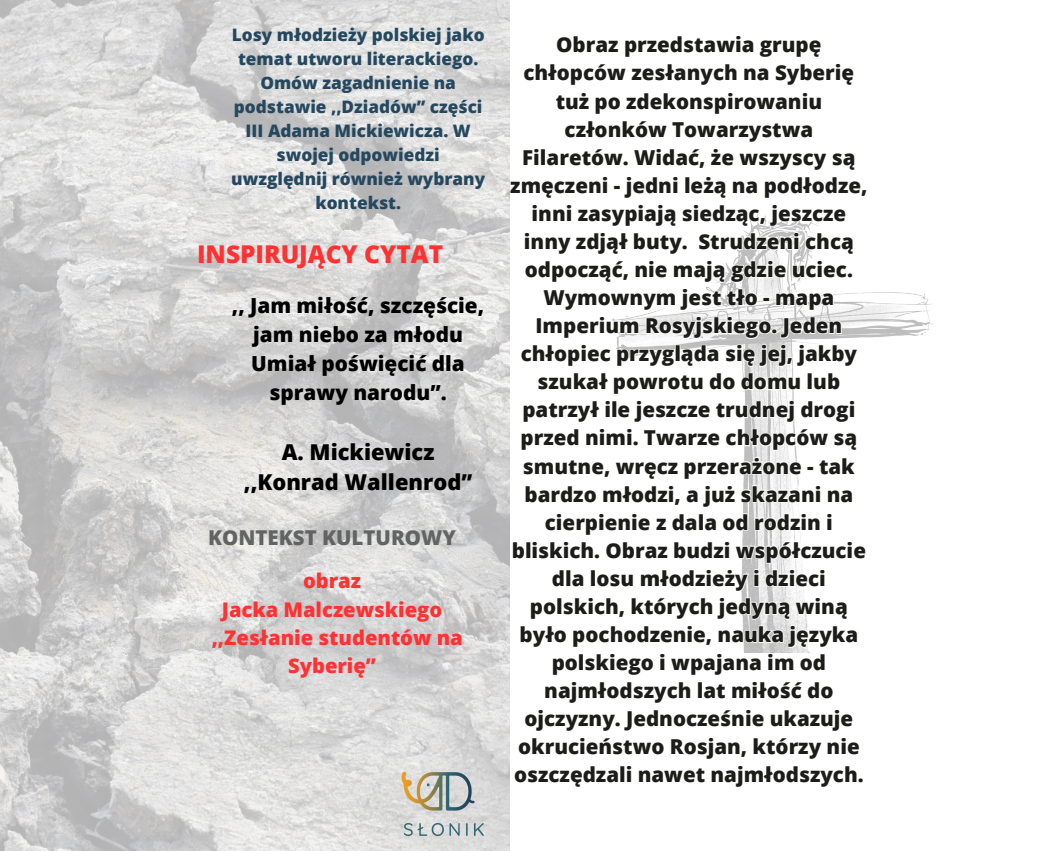
<style>
.page{position:relative;width:1062px;height:851px;background:#fff}
.page>*{position:absolute;margin:0;border:0;box-sizing:border-box;transform-origin:0 0}
.t1{font:800 24.45px "Open Sans";color:#ff3131}
.t2{font:800 21.9px "Open Sans";color:#000}
.t3{font:800 20.7px/29px "Open Sans";color:#000;text-align:center}
.t4{font:800 20.55px/28px "Open Sans";color:#1c1c19;text-align:center}
.t5{font:800 20.4px "Open Sans";color:#626464}
.t6{font:800 20.25px/28px "Open Sans";color:#ff3131;text-align:center}
.t7{font:800 17.25px/24px "Open Sans";color:#26485f;text-align:center}
</style>
<div class="page">
<img style="left:0;top:0;width:510px;height:850px">
<img style="left:387px;top:765px;width:115px;height:75px">
<img style="left:868px;top:292px;width:65px;height:46px">
<svg style="left:509px;top:34px;width:359px;height:755px"></svg>
<p class="t7" style="left:231px;top:23px;width:256px">Losy młodzieży polskiej jako temat utworu literackiego.<br>Omów zagadnienie na podstawie ,,Dziadów” części<br>III Adama Mickiewicza. W swojej odpowiedzi uwzględnij również wybrany kontekst.</p>
<p class="t1" style="left:197px;top:237px;width:248px">INSPIRUJĄCY CYTAT</p>
<p class="t3" style="left:232px;top:291px;width:254px">,, Jam miłość, szczęście, jam niebo za młodu</p>
<p class="t3" style="left:251px;top:348px;width:215px">Umiał poświęcić dla sprawy narodu”.</p>
<p class="t2" style="left:282px;top:436px;width:154px">A. Mickiewicz</p>
<p class="t2" style="left:244px;top:466px;width:230px">,,Konrad Wallenrod”</p>
<p class="t5" style="left:208px;top:522px;width:249px">KONTEKST KULTUROWY</p>
<p class="t6" style="left:303px;top:566px;width:60px">obraz</p>
<p class="t6" style="left:222px;top:594px;width:222px">Jacka Malczewskiego</p>
<p class="t6" style="left:212px;top:622px;width:253px">,,Zesłanie studentów na<br>Syberię”</p>
<p class="t4" style="left:510px;top:30px;width:359px">Obraz przedstawia grupę chłopców zesłanych na Syberię tuż po zdekonspirowaniu członków Towarzystwa<br>Filaretów. Widać, że wszyscy są zmęczeni - jedni leżą na podłodze, inni zasypiają siedząc, jeszcze inny zdjął buty. Strudzeni chcą odpocząć, nie mają gdzie uciec.<br>Wymownym jest tło - mapa<br>Imperium Rosyjskiego. Jeden chłopiec przygląda się jej, jakby szukał powrotu do domu lub patrzył ile jeszcze trudnej drogi przed nimi. Twarze chłopców są smutne, wręcz przerażone - tak bardzo młodzi, a już skazani na cierpienie z dala od rodzin i bliskich. Obraz budzi współczucie dla losu młodzieży i dzieci polskich, których jedyną winą było pochodzenie, nauka języka polskiego i wpajana im od najmłodszych lat miłość do ojczyzny. Jednocześnie ukazuje okrucieństwo Rosjan, którzy nie oszczędzali nawet najmłodszych.</p>
</div>
